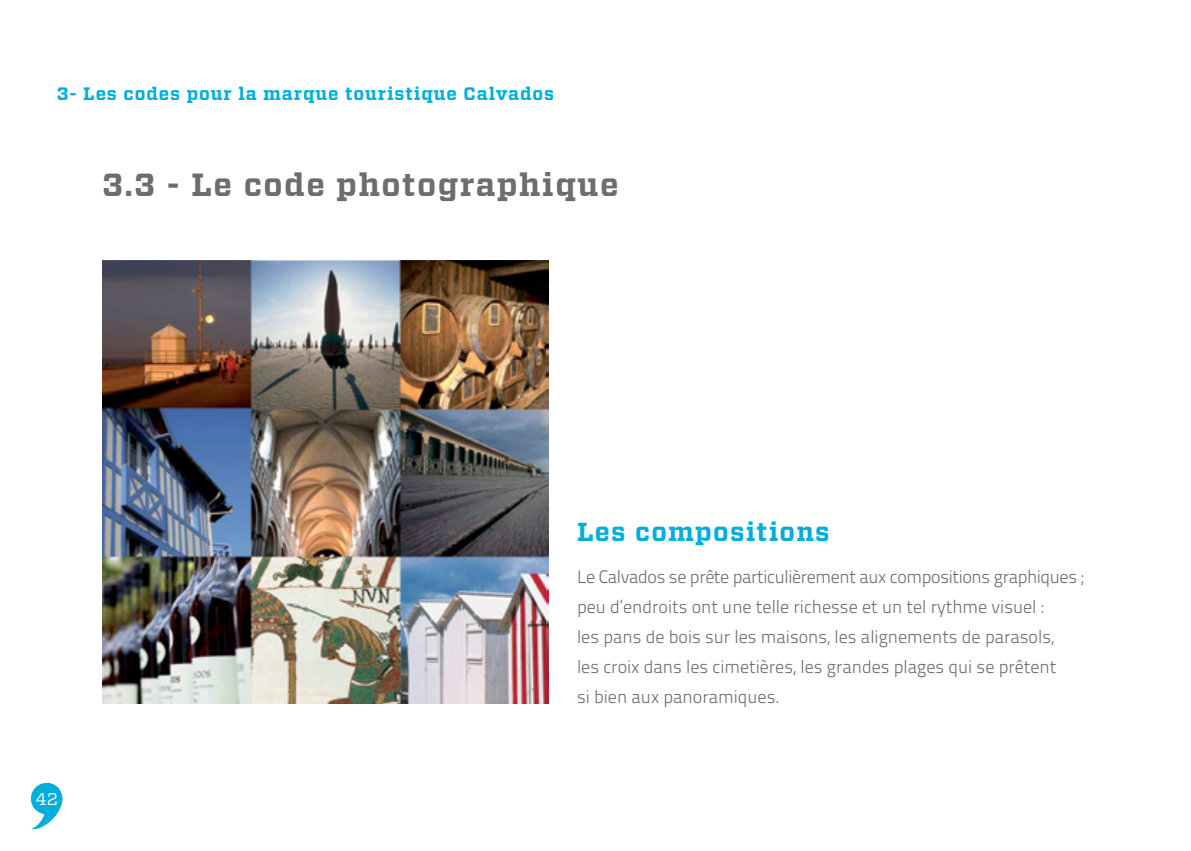
<style>
.page{position:relative;width:1191px;height:851px;background:#fff}
.page>*{position:absolute;margin:0;border:0;box-sizing:border-box;transform-origin:0 0}
.t1{font:700 32px "Vitesse";letter-spacing:.05em;color:#6d6d71}
.t2{font:700 26px "Vitesse";letter-spacing:.05em;color:#00aedc}
.t3{font:18px/30px "Titillium Text 14 L 250 wt";color:#6d6d71}
.t4{font:700 18px "Vitesse";letter-spacing:.05em;color:#00aedc}
.t5{font:17px "Vitesse";color:#fff}
</style>
<div class="page">
<svg style="left:31px;top:787px;width:32px;height:42px"></svg>
<div style="left:31px;top:782px;width:31px;height:32px;background:#00aedc;border-radius:50%"></div>
<img style="left:102px;top:261px;width:447px;height:442px">
<p class="t4" style="left:57px;top:81px;width:499px">3- Les codes pour la marque touristique Calvados</p>
<h1 class="t1" style="left:102px;top:163px;width:518px">3.3 - Le code photographique</h1>
<p class="t5" style="left:35px;top:787px;width:24px">42</p>
<h2 class="t2" style="left:577px;top:515px;width:254px">Les compositions</h2>
<p class="t3" style="left:577px;top:561px;width:508px">Le Calvados se prête particulièrement aux compositions graphiques ; peu d’endroits ont une telle richesse et un tel rythme visuel :<br>les pans de bois sur les maisons, les alignements de parasols,<br>les croix dans les cimetières, les grandes plages qui se prêtent<br>si bien aux panoramiques.</p>
</div>
